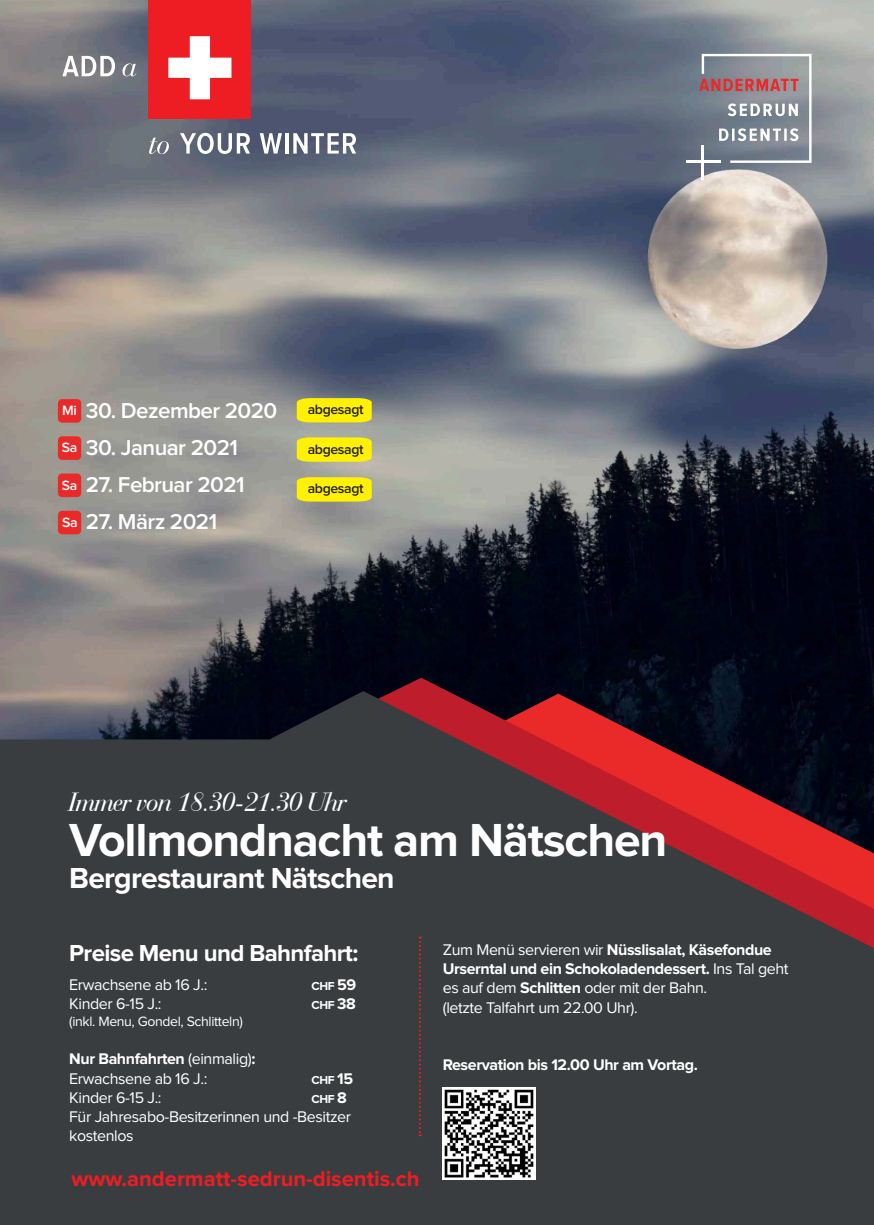
<style>
.page{position:relative;width:874px;height:1225px;background:#fff}
.page>*{position:absolute;margin:0;border:0;box-sizing:border-box;transform-origin:0 0}
.t1{font:700 48px "Proxima Nova";letter-spacing:-.025em;color:#fff}
.t2{font:700 30px "Proxima Nova";letter-spacing:-.025em;color:#fff}
.t3{font:italic 28px "Bauer Bodoni BT";letter-spacing:-.025em;color:#fff}
.t4{font:700 24px "Proxima Nova";letter-spacing:-.025em;color:#fff}
.t5{font:600 22.4px "Proxima Nova";letter-spacing:-.025em;color:#fff}
.SL{font:700 22px "Proxima Nova";color:#ee1d23}
.t6{font:700 16px/19.2px "Proxima Nova";letter-spacing:-.025em;color:#fff}
.t7{font:16px/19.2px "Proxima Nova";letter-spacing:-.025em;color:#fff}
.t8{font:14px "Proxima Nova";letter-spacing:-.025em;color:#fff}
.t9{font:600 14px "Proxima Nova";letter-spacing:-.025em;color:#231f20}
.t10{font:600 14px "Proxima Nova";letter-spacing:-.025em;color:#fff}
.t11{font:700 12px "Proxima Nova";letter-spacing:-.025em;color:#fff}
.s1{font-size:16px}
.s2{font-weight:400}
</style>
<div class="page">
<img style="left:0;top:0;width:873px;height:691px">
<svg style="left:262px;top:677px;width:611px;height:14px;background:#080615"></svg>
<svg style="left:0;top:691px;width:873px;height:534px;background:#43373b"></svg>
<hr style="left:701px;top:145px;width:2px;height:34px;background:#fff">
<hr style="left:686px;top:161px;width:34px;height:2px;background:#fff">
<svg style="left:698px;top:54px;width:113px;height:109px;background:#94929a"></svg>
<div style="left:58px;top:399px;width:23px;height:24px;background:#ea2a28;border-radius:4px"></div>
<div style="left:58px;top:436px;width:23px;height:24px;background:#ea2a28;border-radius:4px"></div>
<div style="left:58px;top:473px;width:23px;height:24px;background:#ea2a28;border-radius:4px"></div>
<div style="left:58px;top:511px;width:23px;height:23px;background:#ea2a28;border-radius:4px"></div>
<svg style="left:418px;top:936px;width:2px;height:200px"></svg>
<svg style="left:149px;top:137px;width:20px;height:17px"></svg>
<div style="left:149px;top:0;width:102px;height:119px;background:#ee1d23"></div>
<svg style="left:168px;top:36px;width:63px;height:63px"></svg>
<svg style="left:62px;top:56px;width:53px;height:20px"></svg>
<svg style="left:122px;top:63px;width:14px;height:13px"></svg>
<svg style="left:180px;top:133px;width:70px;height:21px"></svg>
<svg style="left:259px;top:133px;width:23px;height:21px"></svg>
<hr style="left:285px;top:133px;width:3px;height:21px;background:#fff">
<svg style="left:293px;top:133px;width:63px;height:21px"></svg>
<img style="left:442px;top:1087px;width:93px;height:92px">
<svg style="left:296px;top:398px;width:75px;height:24px;background:#faed06"></svg>
<svg style="left:296px;top:437px;width:75px;height:25px;background:#f9ec0a"></svg>
<svg style="left:296px;top:477px;width:75px;height:24px;background:#fbed07"></svg>
<p class="t10" style="left:62px;top:404px;width:16px">Mi</p>
<p class="t5" style="left:86px;top:400px;width:193px">30. Dezember 2020</p>
<p class="t10" style="left:62px;top:441px;width:17px">Sa</p>
<p class="t5" style="left:86px;top:437px;width:153px">30. Januar 2021</p>
<p class="t10" style="left:62px;top:478px;width:17px">Sa</p>
<p class="t5" style="left:86px;top:474px;width:160px">27. Februar 2021</p>
<p class="t10" style="left:62px;top:515px;width:17px">Sa</p>
<p class="t5" style="left:86px;top:511px;width:133px">27. März 2021</p>
<p class="t9" style="left:307px;top:403px;width:57px">abgesagt</p>
<p class="t9" style="left:307px;top:442px;width:57px">abgesagt</p>
<p class="t9" style="left:307px;top:482px;width:57px">abgesagt</p>
<p class="t3" style="left:69px;top:784px;width:279px">Immer von 18.30-21.30 Uhr</p>
<p class="t1" style="left:69px;top:818px;width:599px">Vollmondnacht am Nätschen</p>
<p class="t2" style="left:69px;top:864px;width:327px">Bergrestaurant Nätschen</p>
<p class="t4" style="left:69px;top:942px;width:290px">Preise Menu und Bahnfahrt:</p>
<p class="t7" style="left:69px;top:975px;width:139px">Erwachsene ab 16 J.:</p>
<p class="t11" style="left:311px;top:980px;width:46px">CHF <span class="s1">59</span></p>
<p class="t7" style="left:69px;top:995px;width:94px">Kinder 6-15 J.:</p>
<p class="t11" style="left:311px;top:999px;width:46px">CHF <span class="s1">38</span></p>
<p class="t8" style="left:69px;top:1015px;width:175px">(inkl. Menu, Gondel, Schlitteln)</p>
<p class="t6" style="left:69px;top:1050px;width:187px">Nur Bahnfahrten <span class="s2">(einmalig)</span>:</p>
<p class="t7" style="left:69px;top:1069px;width:139px">Erwachsene ab 16 J.:</p>
<p class="t11" style="left:311px;top:1074px;width:43px">CHF <span class="s1">15</span></p>
<p class="t7" style="left:69px;top:1088px;width:94px">Kinder 6-15 J.:</p>
<p class="t11" style="left:311px;top:1093px;width:37px">CHF <span class="s1">8</span></p>
<p class="t7" style="left:69px;top:1107px;width:283px">Für Jahresabo-Besitzerinnen und -Besitzer kostenlos</p>
<p class="SL" style="left:71px;top:1168px;width:349px">www.andermatt-sedrun-disentis.ch</p>
<p class="t6" style="left:442px;top:940px;width:347px"><span class="s2">Zum Menü servieren wir</span> Nüsslisalat, Käsefondue<br>Urserntal und ein Schokoladendessert. <span class="s2">Ins Tal geht es auf dem</span> Schlitten <span class="s2">oder mit der Bahn.</span></p>
<p class="t7" style="left:442px;top:998px;width:196px">(letzte Talfahrt um 22.00 Uhr).</p>
<p class="t6" style="left:442px;top:1056px;width:256px">Reservation bis 12.00 Uhr am Vortag.</p>
</div>
